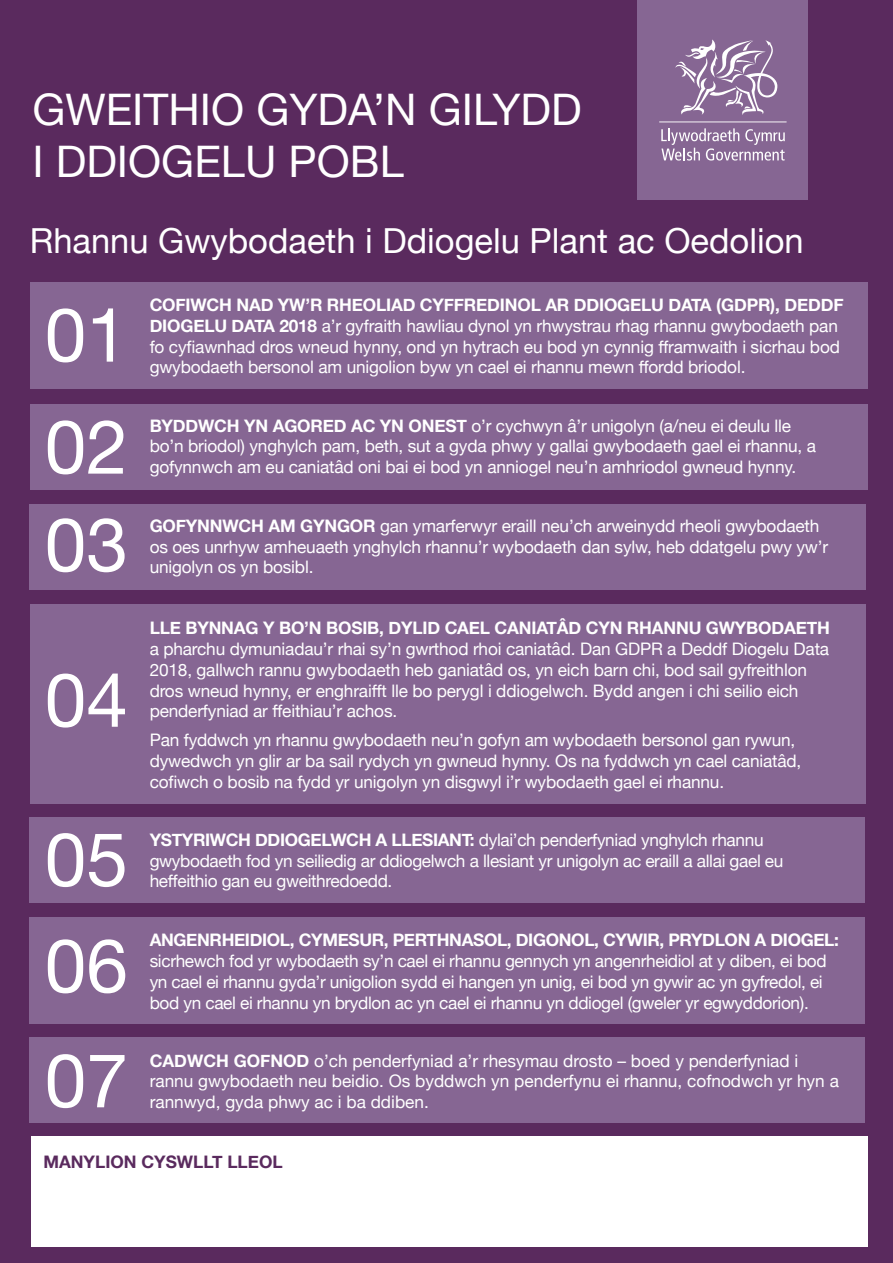
<style>
.page{position:relative;width:893px;height:1263px;background:#5a2a5e}
.page>*{position:absolute;margin:0;border:0;box-sizing:border-box;transform-origin:0 0}
.t1{font:75px "Helvetica Neue";color:#fff}
.t2{font:43.5px/52.2px "Helvetica Neue";color:#fff}
.t3{font:34.5px "Helvetica Neue";color:#fff}
.t4{font:17.25px/20.7px "Helvetica Neue";letter-spacing:-.01em;color:#fff}
.t5{font:700 17.25px "Helvetica Neue";color:#5a2a5e}
.s1{font-weight:700}
</style>
<div class="page">
<div style="left:31px;top:1136px;width:836px;height:111px;background:#fff"></div>
<div style="left:638px;top:0;width:170px;height:200px;background:#866693"></div>
<div style="left:30px;top:283px;width:837px;height:106px;background:#866693"></div>
<div style="left:30px;top:605px;width:835px;height:199px;background:#866693"></div>
<div style="left:30px;top:404px;width:837px;height:85px;background:#866693"></div>
<div style="left:30px;top:818px;width:835px;height:85px;background:#866693"></div>
<div style="left:30px;top:917px;width:835px;height:107px;background:#866693"></div>
<div style="left:30px;top:504px;width:836px;height:85px;background:#866693"></div>
<div style="left:30px;top:1037px;width:835px;height:85px;background:#866693"></div>
<svg style="left:675px;top:39px;width:102px;height:76px"></svg>
<svg style="left:661px;top:128px;width:124px;height:33px"></svg>
<hr style="left:659px;top:121px;width:128px;height:1px;background:#fff">
<p class="t2" style="left:32px;top:86px;width:551px">GWEITHIO GYDA’N GILYDD<br>I DDIOGELU POBL</p>
<p class="t3" style="left:30px;top:216px;width:775px">Rhannu Gwybodaeth i Ddiogelu Plant ac Oedolion</p>
<p class="t1" style="left:45px;top:281px;width:85px">01</p>
<p class="t1" style="left:45px;top:393px;width:85px">02</p>
<p class="t1" style="left:45px;top:491px;width:85px">03</p>
<p class="t1" style="left:45px;top:646px;width:85px">04</p>
<p class="t1" style="left:45px;top:805px;width:85px">05</p>
<p class="t1" style="left:45px;top:912px;width:85px">06</p>
<p class="t1" style="left:45px;top:1026px;width:85px">07</p>
<p class="t4" style="left:150px;top:296px;width:695px"><span class="s1">COFIWCH NAD YW’R RHEOLIAD CYFFREDINOL AR DDIOGELU DATA (GDPR), DEDDF DIOGELU DATA 2018</span> a’r gyfraith hawliau dynol yn rhwystrau rhag rhannu gwybodaeth pan fo cyfiawnhad dros wneud hynny, ond yn hytrach eu bod yn cynnig fframwaith i sicrhau bod gwybodaeth bersonol am unigolion byw yn cael ei rhannu mewn ffordd briodol.</p>
<p class="t4" style="left:150px;top:416px;width:668px"><span class="s1">BYDDWCH YN AGORED AC YN ONEST</span> o’r cychwyn â’r unigolyn (a/neu ei deulu lle bo’n briodol) ynghylch pam, beth, sut a gyda phwy y gallai gwybodaeth gael ei rhannu, a gofynnwch am eu caniatâd oni bai ei bod yn anniogel neu’n amhriodol gwneud hynny.</p>
<p class="t4" style="left:150px;top:516px;width:680px"><span class="s1">GOFYNNWCH AM GYNGOR</span> gan ymarferwyr eraill neu’ch arweinydd rheoli gwybodaeth os oes unrhyw amheuaeth ynghylch rhannu’r wybodaeth dan sylw, heb ddatgelu pwy yw’r unigolyn os yn bosibl.</p>
<p class="t4" style="left:150px;top:619px;width:682px"><span class="s1">LLE BYNNAG Y BO’N BOSIB, DYLID CAEL CANIATÂD CYN RHANNU GWYBODAETH </span>a pharchu dymuniadau’r rhai sy’n gwrthod rhoi caniatâd. Dan GDPR a Deddf Diogelu Data 2018, gallwch rannu gwybodaeth heb ganiatâd os, yn eich barn chi, bod sail gyfreithlon dros wneud hynny, er enghraifft lle bo perygl i ddiogelwch. Bydd angen i chi seilio eich penderfyniad ar ffeithiau’r achos.</p>
<p class="t4" style="left:150px;top:731px;width:653px">Pan fyddwch yn rhannu gwybodaeth neu’n gofyn am wybodaeth bersonol gan rywun, dywedwch yn glir ar ba sail rydych yn gwneud hynny. Os na fyddwch yn cael caniatâd, cofiwch o bosib na fydd yr unigolyn yn disgwyl i’r wybodaeth gael ei rhannu.</p>
<p class="t4" style="left:150px;top:830px;width:635px"><span class="s1">YSTYRIWCH DDIOGELWCH A LLESIANT:</span> dylai’ch penderfyniad ynghylch rhannu gwybodaeth fod yn seiliedig ar ddiogelwch a llesiant yr unigolyn ac eraill a allai gael eu heffeithio gan eu gweithredoedd.</p>
<p class="t4" style="left:150px;top:931px;width:691px"><span class="s1">ANGENRHEIDIOL, CYMESUR, PERTHNASOL, DIGONOL, CYWIR, PRYDLON A DIOGEL: </span>sicrhewch fod yr wybodaeth sy’n cael ei rhannu gennych yn angenrheidiol at y diben, ei bod yn cael ei rhannu gyda’r unigolion sydd ei hangen yn unig, ei bod yn gywir ac yn gyfredol, ei bod yn cael ei rhannu yn brydlon ac yn cael ei rhannu yn ddiogel (gweler yr egwyddorion).</p>
<p class="t4" style="left:150px;top:1051px;width:691px"><span class="s1">CADWCH GOFNOD</span> o’ch penderfyniad a’r rhesymau drosto – boed y penderfyniad i rannu gwybodaeth neu beidio. Os byddwch yn penderfynu ei rhannu, cofnodwch yr hyn a rannwyd, gyda phwy ac i ba ddiben.</p>
<p class="t5" style="left:43px;top:1148px;width:241px">MANYLION CYSWLLT LLEOL</p>
</div>
